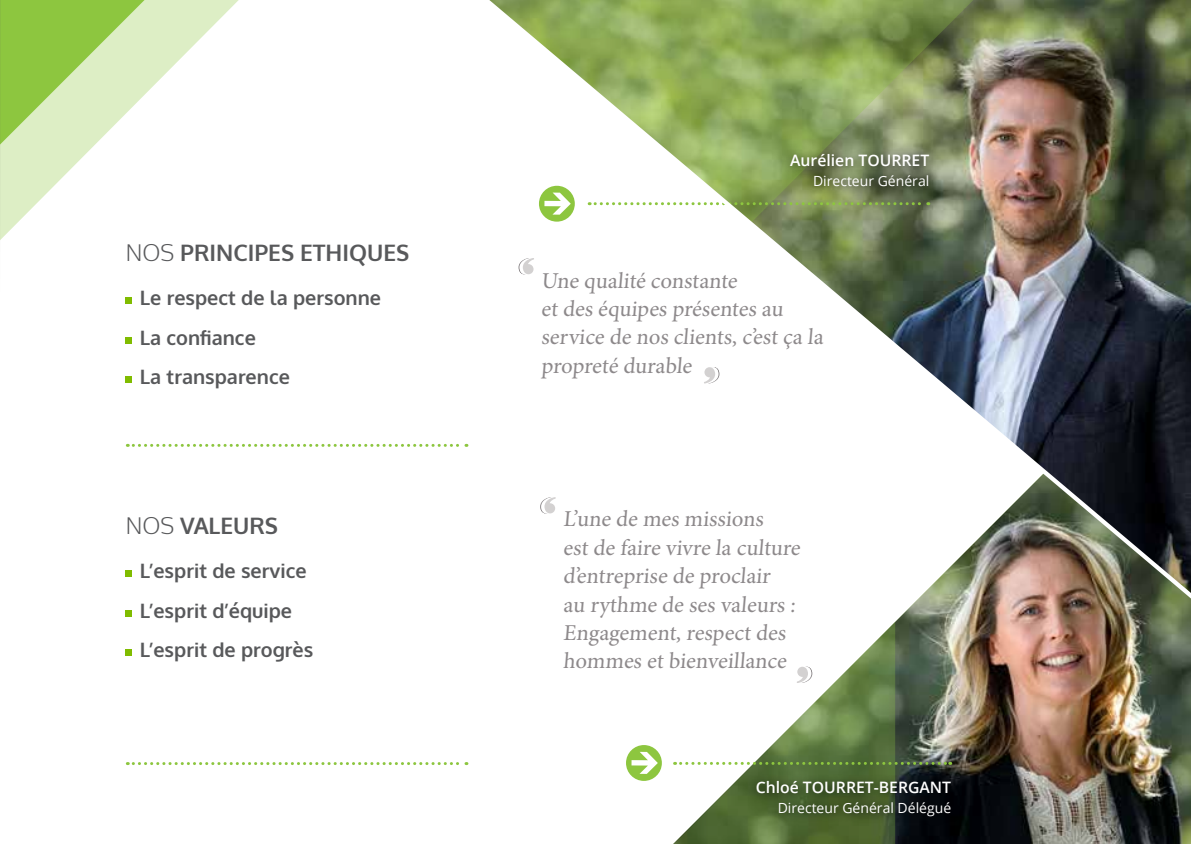
<style>
.page{position:relative;width:1191px;height:844px;background:#fff}
.page>*{position:absolute;margin:0;border:0;box-sizing:border-box;transform-origin:0 0}
.t1{font:22.75px/28.3px "Minion Pro";color:#8d898b}
.t2{font:700 22.75px "Oxygen";color:#58595b}
.t3{font:700 19.78px/39.7px "Oxygen";color:#58595b}
.t4{font:600 15.75px "Open Sans";color:#fff}
.t5{font:14px "Open Sans";color:#fff}
.s1{font-weight:300}
</style>
<div class="page">
<img style="left:895px;top:706px;width:296px;height:137px">
<svg style="left:1px;top:0;width:238px;height:239px"></svg>
<svg style="left:1px;top:0;width:143px;height:144px;background:#b6da85"></svg>
<svg style="left:377px;top:706px;width:518px;height:137px"></svg>
<svg style="left:126px;top:297px;width:6px;height:6px"></svg>
<svg style="left:126px;top:337px;width:6px;height:6px"></svg>
<div style="left:126px;top:376px;width:6px;height:7px;background:#80bc00"></div>
<svg style="left:126px;top:570px;width:6px;height:6px"></svg>
<div style="left:126px;top:609px;width:6px;height:7px;background:#80bc00"></div>
<svg style="left:126px;top:649px;width:6px;height:6px"></svg>
<svg style="left:127px;top:761px;width:340px;height:3px"></svg>
<svg style="left:127px;top:444px;width:186px;height:3px"></svg>
<svg style="left:674px;top:761px;width:276px;height:3px"></svg>
<div style="left:749px;top:773px;width:212px;height:53px;background:#000;opacity:.75"></div>
<hr style="left:0;top:0;width:1px;height:306px;background:#58585a">
<img style="left:315px;top:0;width:876px;height:706px">
<p class="t2" style="left:126px;top:238px;width:285px"><span class="s1">NOS</span> PRINCIPES ETHIQUES</p>
<p class="t3" style="left:140px;top:278px;width:243px">Le respect de la personne<br>La confiance<br>La transparence</p>
<p class="t2" style="left:126px;top:511px;width:154px"><span class="s1">NOS</span> VALEURS</p>
<p class="t3" style="left:140px;top:551px;width:175px">L’esprit de service<br>L’esprit d’équipe<br>L’esprit de progrès</p>
<p class="t4" style="left:790px;top:150px;width:141px">Aurélien TOURRET</p>
<p class="t5" style="left:813px;top:171px;width:118px">Directeur Général</p>
<p class="t1" style="left:541px;top:266px;width:286px">Une qualité constante<br>et des équipes présentes au service de nos clients, c’est ça la propreté durable</p>
<p class="t1" style="left:563px;top:505px;width:241px">L’une de mes missions<br>est de faire vivre la culture d’entreprise de proclair<br>au rythme de ses valeurs :<br>Engagement, respect des hommes et bienveillance</p>
<p class="t4" style="left:755px;top:776px;width:197px">Chloé TOURRET-BERGANT</p>
<p class="t5" style="left:777px;top:797px;width:175px">Directeur Général Délégué</p>
</div>
